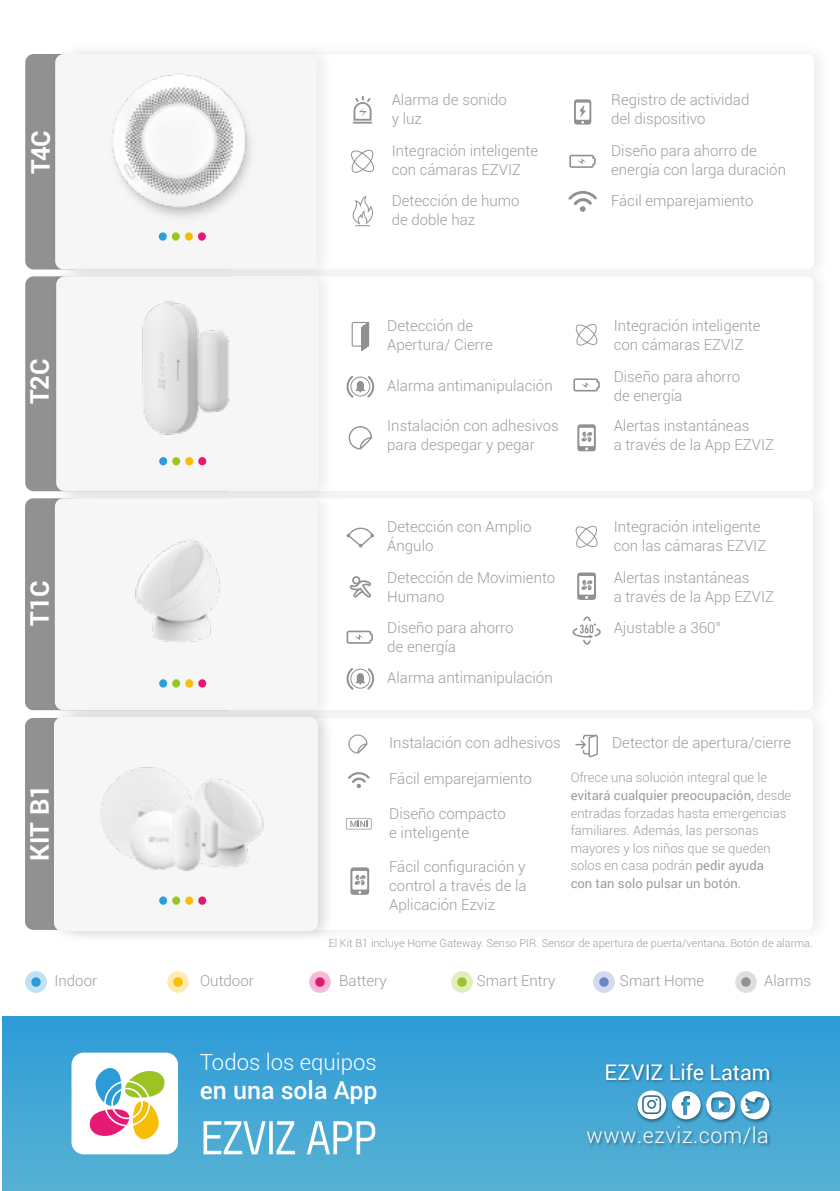
<style>
.page{position:relative;width:840px;height:1191px;background:#fff}
.page>*{position:absolute;margin:0;border:0;box-sizing:border-box;transform-origin:0 0}
.t1{font:700 25.6px "Roboto";color:#fff}
.t2{font:500 24.8px "Roboto";color:#fff}
.t3{font:300 22.2px "Roboto";color:#fff}
.t4{font:300 21.6px "Roboto";letter-spacing:.025em;color:#fff}
.t5{font:21.6px "Roboto";letter-spacing:-.005em;color:#fff}
.t6{font:300 15px/19px "Roboto";color:#9d9d9c}
.t7{font:300 13px/17.6px "Roboto";color:#9d9d9c}
.t8{font:300 11px "Roboto";color:#9d9d9c}
.s1{font-weight:400}
</style>
<div class="page">
<div style="left:3px;top:1016px;width:836px;height:175px;background:linear-gradient(to bottom,#2d9bd8,#58b2d3)"></div>
<div style="left:25px;top:54px;width:211px;height:215px;background:#919191;border-radius:9px"></div>
<div style="left:25px;top:718px;width:210px;height:212px;background:#919191;border-radius:8px"></div>
<div style="left:25px;top:276px;width:211px;height:215px;background:#919191;border-radius:8px"></div>
<div style="left:25px;top:498px;width:210px;height:212px;background:#919191;border-radius:8px"></div>
<div style="left:61px;top:276px;width:752px;height:215px;background:#fff;border-radius:7px"></div>
<img style="left:45px;top:259px;width:296px;height:222px">
<div style="left:56px;top:276px;width:262px;height:215px;background:#f6f6f6;border-radius:8px"></div>
<div style="left:68px;top:498px;width:744px;height:212px;background:#fff;border-radius:7px"></div>
<img style="left:43px;top:481px;width:297px;height:219px">
<div style="left:55px;top:498px;width:262px;height:212px;background:#f6f6f6;border-radius:8px"></div>
<img style="left:42px;top:700px;width:298px;height:240px">
<div style="left:54px;top:717px;width:264px;height:214px;background:#f6f6f6;border-radius:8px"></div>
<svg style="left:348px;top:772px;width:21px;height:16px"></svg>
<svg style="left:575px;top:734px;width:22px;height:23px"></svg>
<svg style="left:346px;top:818px;width:25px;height:11px"></svg>
<svg style="left:346px;top:668px;width:28px;height:21px"></svg>
<svg style="left:348px;top:734px;width:20px;height:20px"></svg>
<div style="left:71px;top:1052px;width:107px;height:102px;background:#fff;border-radius:12px"></div>
<svg style="left:89px;top:1068px;width:76px;height:71px"></svg>
<svg style="left:203px;top:1121px;width:172px;height:33px"></svg>
<div style="left:159px;top:679px;width:8px;height:8px;background:#2b9dd8;border-radius:50%"></div>
<div style="left:172px;top:679px;width:8px;height:8px;background:#9cc422;border-radius:50%"></div>
<div style="left:185px;top:679px;width:8px;height:8px;background:#fabe00;border-radius:50%"></div>
<div style="left:198px;top:679px;width:8px;height:8px;background:#e61773;border-radius:50%"></div>
<div style="left:159px;top:457px;width:8px;height:8px;background:#2b9dd8;border-radius:50%"></div>
<div style="left:172px;top:457px;width:8px;height:8px;background:#9cc422;border-radius:50%"></div>
<div style="left:185px;top:457px;width:8px;height:8px;background:#fabe00;border-radius:50%"></div>
<div style="left:198px;top:457px;width:8px;height:8px;background:#e61773;border-radius:50%"></div>
<div style="left:159px;top:896px;width:8px;height:8px;background:#2b9dd8;border-radius:50%"></div>
<div style="left:172px;top:896px;width:8px;height:8px;background:#9cc422;border-radius:50%"></div>
<div style="left:185px;top:896px;width:8px;height:8px;background:#fabe00;border-radius:50%"></div>
<div style="left:198px;top:896px;width:8px;height:8px;background:#e61773;border-radius:50%"></div>
<img style="left:47px;top:46px;width:271px;height:238px">
<img style="left:51px;top:730px;width:213px;height:154px">
<img style="left:104px;top:69px;width:151px;height:145px">
<svg style="left:568px;top:191px;width:28px;height:21px"></svg>
<svg style="left:352px;top:96px;width:20px;height:28px"></svg>
<svg style="left:351px;top:149px;width:23px;height:24px"></svg>
<svg style="left:574px;top:99px;width:17px;height:26px"></svg>
<svg style="left:577px;top:424px;width:18px;height:27px"></svg>
<svg style="left:575px;top:324px;width:22px;height:21px"></svg>
<svg style="left:351px;top:322px;width:18px;height:29px"></svg>
<svg style="left:348px;top:426px;width:24px;height:23px"></svg>
<img style="left:142px;top:301px;width:88px;height:134px">
<img style="left:135px;top:539px;width:85px;height:104px">
<svg style="left:577px;top:572px;width:18px;height:28px"></svg>
<svg style="left:575px;top:525px;width:22px;height:23px"></svg>
<svg style="left:349px;top:576px;width:22px;height:21px"></svg>
<svg style="left:346px;top:527px;width:28px;height:20px"></svg>
<svg style="left:572px;top:616px;width:28px;height:28px"></svg>
<svg style="left:25px;top:971px;width:22px;height:22px"></svg>
<svg style="left:167px;top:971px;width:22px;height:22px"></svg>
<svg style="left:309px;top:971px;width:21px;height:22px"></svg>
<svg style="left:451px;top:971px;width:21px;height:22px"></svg>
<svg style="left:592px;top:971px;width:22px;height:22px"></svg>
<svg style="left:734px;top:971px;width:22px;height:22px"></svg>
<svg style="left:346px;top:376px;width:28px;height:21px"></svg>
<svg style="left:352px;top:196px;width:21px;height:30px"></svg>
<svg style="left:569px;top:155px;width:26px;height:13px"></svg>
<svg style="left:573px;top:378px;width:26px;height:13px"></svg>
<svg style="left:346px;top:630px;width:27px;height:14px"></svg>
<svg style="left:350px;top:867px;width:19px;height:28px"></svg>
<img style="left:601px;top:1058px;width:174px;height:32px">
<img style="left:583px;top:1122px;width:191px;height:32px">
<img style="left:634px;top:1088px;width:140px;height:37px">
<svg style="left:740px;top:1091px;width:29px;height:28px"></svg>
<svg style="left:637px;top:1090px;width:97px;height:29px"></svg>
<h1 class="t1" style="left:23px;top:174px;width:45px;rotate:-90deg">T4C</h1>
<h1 class="t1" style="left:21px;top:404px;width:47px;rotate:-90deg">T2C</h1>
<h1 class="t1" style="left:21px;top:626px;width:47px;rotate:-90deg">T1C</h1>
<h1 class="t1" style="left:22px;top:860px;width:78px;rotate:-90deg">KIT B1</h1>
<p class="t6" style="left:54px;top:970px;width:44px">Indoor</p>
<p class="t6" style="left:391px;top:90px;width:117px">Alarma de sonido y luz</p>
<p class="t6" style="left:611px;top:90px;width:140px">Registro de actividad del dispositivo</p>
<p class="t6" style="left:611px;top:140px;width:176px">Diseño para ahorro de energía con larga duración</p>
<p class="t6" style="left:611px;top:191px;width:144px">Fácil emparejamiento</p>
<p class="t6" style="left:391px;top:140px;width:148px">Integración inteligente con cámaras EZVIZ</p>
<p class="t6" style="left:391px;top:191px;width:129px">Detección de humo de doble haz</p>
<p class="t6" style="left:387px;top:316px;width:107px">Detección de<br>Apertura/ Cierre</p>
<p class="t6" style="left:387px;top:375px;width:167px">Alarma antimanipulación</p>
<p class="t6" style="left:613px;top:316px;width:148px">Integración inteligente con cámaras EZVIZ</p>
<p class="t6" style="left:613px;top:366px;width:128px">Diseño para ahorro de energía</p>
<p class="t6" style="left:387px;top:415px;width:173px">Instalación con adhesivos para despegar y pegar</p>
<p class="t6" style="left:613px;top:415px;width:162px">Alertas instantáneas<br>a través de la App EZVIZ</p>
<p class="t6" style="left:387px;top:517px;width:146px">Detección con Amplio<br>Ángulo</p>
<p class="t6" style="left:613px;top:517px;width:154px">Integración inteligente con las cámaras EZVIZ</p>
<p class="t6" style="left:387px;top:567px;width:169px">Detección de Movimiento<br>Humano</p>
<p class="t6" style="left:613px;top:567px;width:162px">Alertas instantáneas<br>a través de la App EZVIZ</p>
<p class="t6" style="left:387px;top:617px;width:128px">Diseño para ahorro de energía</p>
<p class="t6" style="left:387px;top:667px;width:167px">Alarma antimanipulación</p>
<p class="t6" style="left:613px;top:617px;width:109px">Ajustable a 360°</p>
<p class="t6" style="left:389px;top:733px;width:173px">Instalación con adhesivos</p>
<p class="t6" style="left:611px;top:733px;width:180px">Detector de apertura/cierre</p>
<p class="t6" style="left:389px;top:768px;width:144px">Fácil emparejamiento</p>
<p class="t6" style="left:389px;top:803px;width:118px">Diseño compacto e inteligente</p>
<p class="t6" style="left:389px;top:857px;width:139px;text-align:justify">Fácil configuración y control a través de la Aplicación Ezviz</p>
<p class="t7" style="left:570px;top:768px;width:222px">Ofrece una solución integral que le <span class="s1">evitará cualquier preocupación,</span> desde entradas forzadas hasta emergencias familiares. Además, las personas mayores y los niños que se queden solos en casa podrán <span class="s1">pedir ayuda<br>con tan solo pulsar un botón.</span></p>
<p class="t8" style="left:328px;top:935px;width:485px">El Kit B1 incluye Home Gateway. Senso PIR. Sensor de apertura de puerta/ventana. Botón de alarma.</p>
<p class="t6" style="left:200px;top:970px;width:55px">Outdoor</p>
<p class="t6" style="left:339px;top:970px;width:49px">Battery</p>
<p class="t6" style="left:476px;top:970px;width:80px">Smart Entry</p>
<p class="t6" style="left:619px;top:970px;width:86px">Smart Home</p>
<p class="t6" style="left:763px;top:970px;width:48px">Alarms</p>
<h3 class="t3" style="left:200px;top:1046px;width:178px">Todos los equipos</h3>
<h2 class="t2" style="left:200px;top:1073px;width:179px">en una sola App</h2>
<h3 class="t5" style="left:604px;top:1056px;width:168px">EZVIZ Life Latam</h3>
<h3 class="t4" style="left:586px;top:1120px;width:184px">www.ezviz.com/la</h3>
</div>
